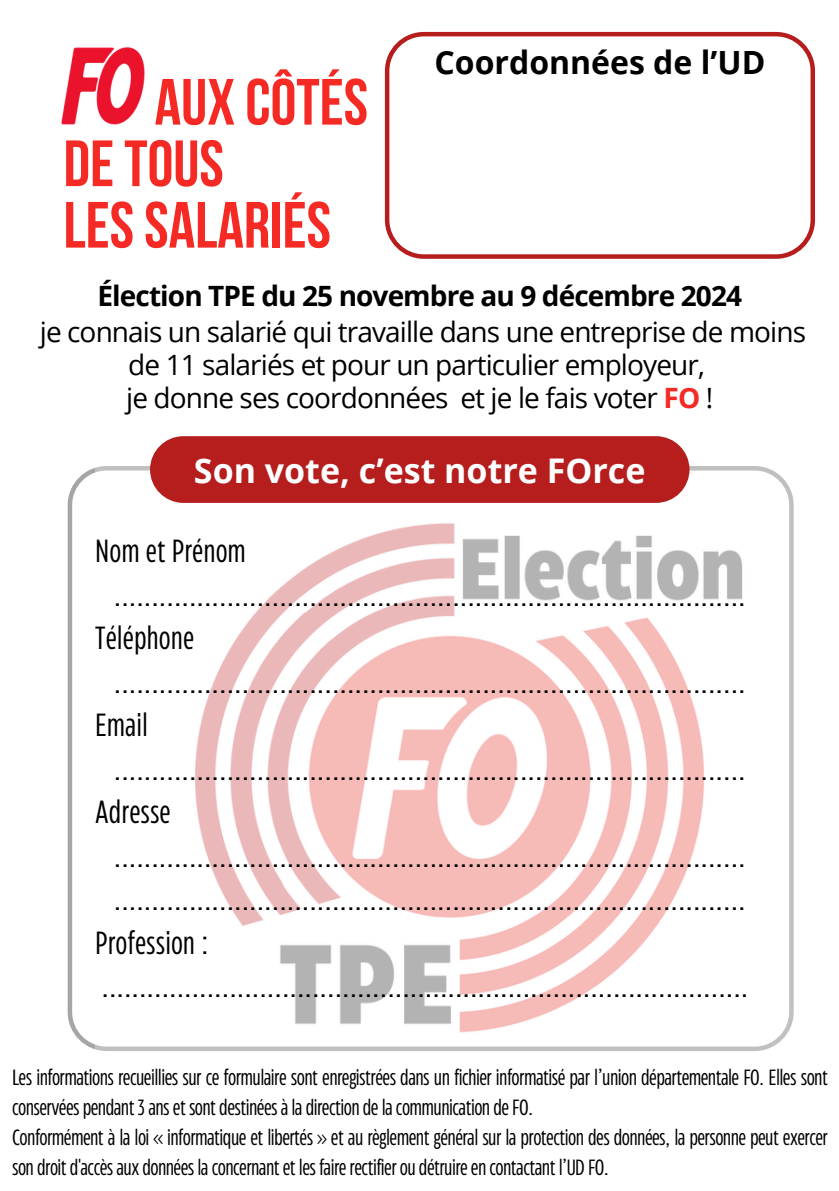
<style>
.page{position:relative;width:839px;height:1191px;background:#fff}
.page>*{position:absolute;margin:0;border:0;box-sizing:border-box;transform-origin:0 0}
.t1{font:700 65.2px/61.6px "Bebas Neue";color:#f62a24}
.t2{font:700 34px "Open Sans";color:#fff}
.t3{font:32px "Eastman Compressed";color:#000}
.t4{font:700 32px "Open Sans";color:#000}
.t5{font:28px/36px "Open Sans";letter-spacing:-.03em;color:#000;text-align:center}
.t6{font:22px/30px "Eastman Compressed";letter-spacing:-.025em;color:#000}
.s1{font-weight:700}
.s2{font-weight:700;color:#f62a24}
</style>
<div class="page">
<img style="left:61px;top:47px;width:84px;height:78px">
<svg style="left:68px;top:468px;width:27px;height:581px"></svg>
<img style="left:95px;top:436px;width:699px;height:615px">
<div style="left:150px;top:436px;width:539px;height:67px;background:#b61d1d;border-radius:33px"></div>
<svg style="left:385px;top:32px;width:430px;height:226px"></svg>
<p class="t1" style="left:63px;top:78px;width:306px;text-indent:91px">AUX CÔTÉS<br>DETOUS<br>LESSALARIÉS</p>
<h3 class="t4" style="left:434px;top:40px;width:332px">Coordonnées de l’UD</h3>
<h2 class="t5" style="left:40px;top:277px;width:767px"><span class="s1">Élection TPE du 25 novembre au 9 décembre 2024<br></span>je connais un salarié qui travaille dans une entreprise de moins</h2>
<h2 class="t5" style="left:126px;top:347px;width:588px;line-height:33px;text-align:left">de 11 salariés et pour un particulier employeur, je donne ses coordonnées et je le fais voter <span class="s2">FO</span> !</h2>
<h2 class="t2" style="left:194px;top:446px;width:453px">Son vote, c’est notre FOrce</h2>
<h1 class="t3" style="left:95px;top:539px;width:152px">Nom et Prénom</h1>
<h1 class="t3" style="left:114px;top:582px;width:633px">....................................................................................</h1>
<h1 class="t3" style="left:95px;top:626px;width:100px">Téléphone</h1>
<h1 class="t3" style="left:114px;top:669px;width:633px">....................................................................................</h1>
<h1 class="t3" style="left:95px;top:713px;width:54px">Email</h1>
<h1 class="t3" style="left:114px;top:756px;width:633px">....................................................................................</h1>
<h1 class="t3" style="left:95px;top:800px;width:77px">Adresse</h1>
<h1 class="t3" style="left:114px;top:843px;width:633px">....................................................................................</h1>
<h1 class="t3" style="left:114px;top:887px;width:633px">....................................................................................</h1>
<h1 class="t3" style="left:95px;top:930px;width:115px">Profession :</h1>
<h1 class="t3" style="left:101px;top:974px;width:648px">......................................................................................</h1>
<h4 class="t6" style="left:12px;top:1063px;width:817px">Les informations recueillies sur ce formulaire sont enregistrées dans un fichier informatisé par l’union départementale FO. Elles sont conservées pendant 3 ans et sont destinées à la direction de la communication de FO.</h4>
<p class="t6" style="left:12px;top:1123px;width:817px">Conformément à la loi « informatique et libertés » et au règlement général sur la protection des données, la personne peut exercer son droit d'accès aux données la concernant et les faire rectifier ou détruire en contactant l’UD FO.</p>
</div>
